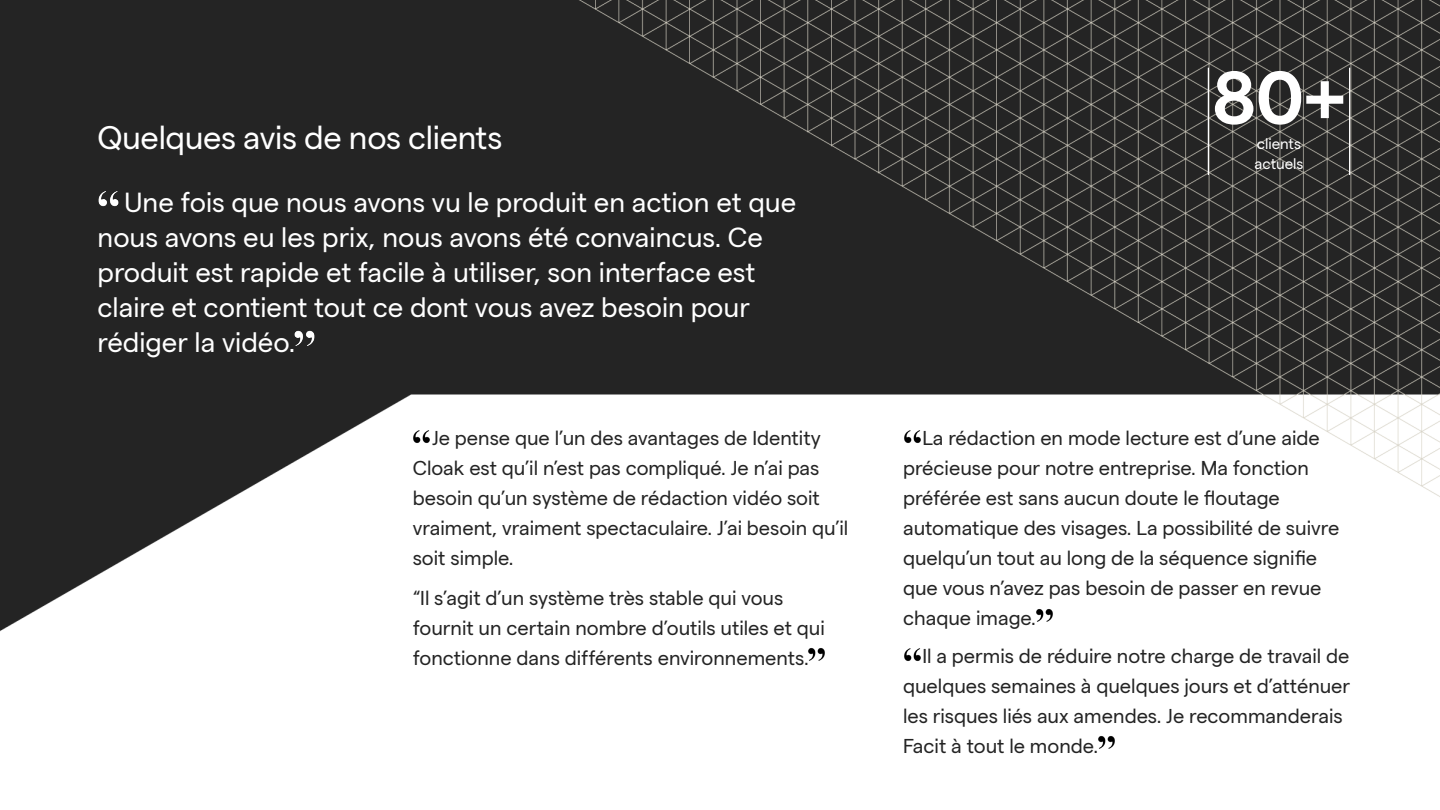
<style>
.page{position:relative;width:1440px;height:810px;background:#fff}
.page>*{position:absolute;margin:0;border:0;box-sizing:border-box;transform-origin:0 0}
.t1{font:600 75px "Matter SQ";color:#fff}
.t2{font:32.5px "Matter SQ";letter-spacing:-.01em;color:#fff}
.t3{font:27.5px/35px "Matter SQ";color:#fff}
.t4{font:20px/30px "Matter SQ";color:#242424}
.t5{font:15px/20px "Matter SQ";color:#fff}
</style>
<div class="page">
<img style="left:0;top:0;width:1440px;height:632px">
<hr style="left:1208px;top:68px;width:1px;height:107px;background:#fff">
<hr style="left:1349px;top:68px;width:1px;height:107px;background:#fff">
<img style="left:413px;top:427px;width:18px;height:18px">
<img style="left:98px;top:188px;width:21px;height:21px">
<img style="left:903px;top:427px;width:18px;height:18px">
<img style="left:904px;top:648px;width:17px;height:13px">
<img style="left:808px;top:648px;width:17px;height:13px">
<img style="left:1035px;top:606px;width:18px;height:18px">
<img style="left:1098px;top:736px;width:17px;height:13px">
<img style="left:294px;top:328px;width:21px;height:21px">
<h2 class="t2" style="left:98px;top:114px;width:406px">Quelques avis de nos clients</h2>
<h3 class="t3" style="left:98px;top:183px;width:700px;text-indent:27px">Une fois que nous avons vu le produit en action et que nous avons eu les prix, nous avons été convaincus. Ce produit est rapide et facile à utiliser, son interface est claire et contient tout ce dont vous avez besoin pour rédiger la vidéo.</h3>
<p class="t4" style="left:413px;top:422px;width:437px;text-indent:19px">Je pense que l’un des avantages de Identity Cloak est qu’il n’est pas compliqué. Je n’ai pas besoin qu’un système de rédaction vidéo soit vraiment, vraiment spectaculaire. J’ai besoin qu’il soit simple.</p>
<p class="t4" style="left:413px;top:582px;width:414px">“Il s’agit d’un système très stable qui vous fournit un certain nombre d’outils utiles et qui fonctionne dans différents environnements.</p>
<h1 class="t1" style="left:1212px;top:42px;width:135px">80+</h1>
<p class="t5" style="left:1255px;top:133px;width:50px">clients actuels</p>
<p class="t4" style="left:903px;top:422px;width:438px;text-indent:19px">La rédaction en mode lecture est d’une aide précieuse pour notre entreprise. Ma fonction préférée est sans aucun doute le floutage automatique des visages. La possibilité de suivre quelqu’un tout au long de la séquence signifie que vous n’avez pas besoin de passer en revue chaque image.</p>
<p class="t4" style="left:903px;top:639px;width:449px;text-indent:19px">Il a permis de réduire notre charge de travail de quelques semaines à quelques jours et d’atténuer les risques liés aux amendes. Je recommanderais Facit à tout le monde.</p>
</div>
